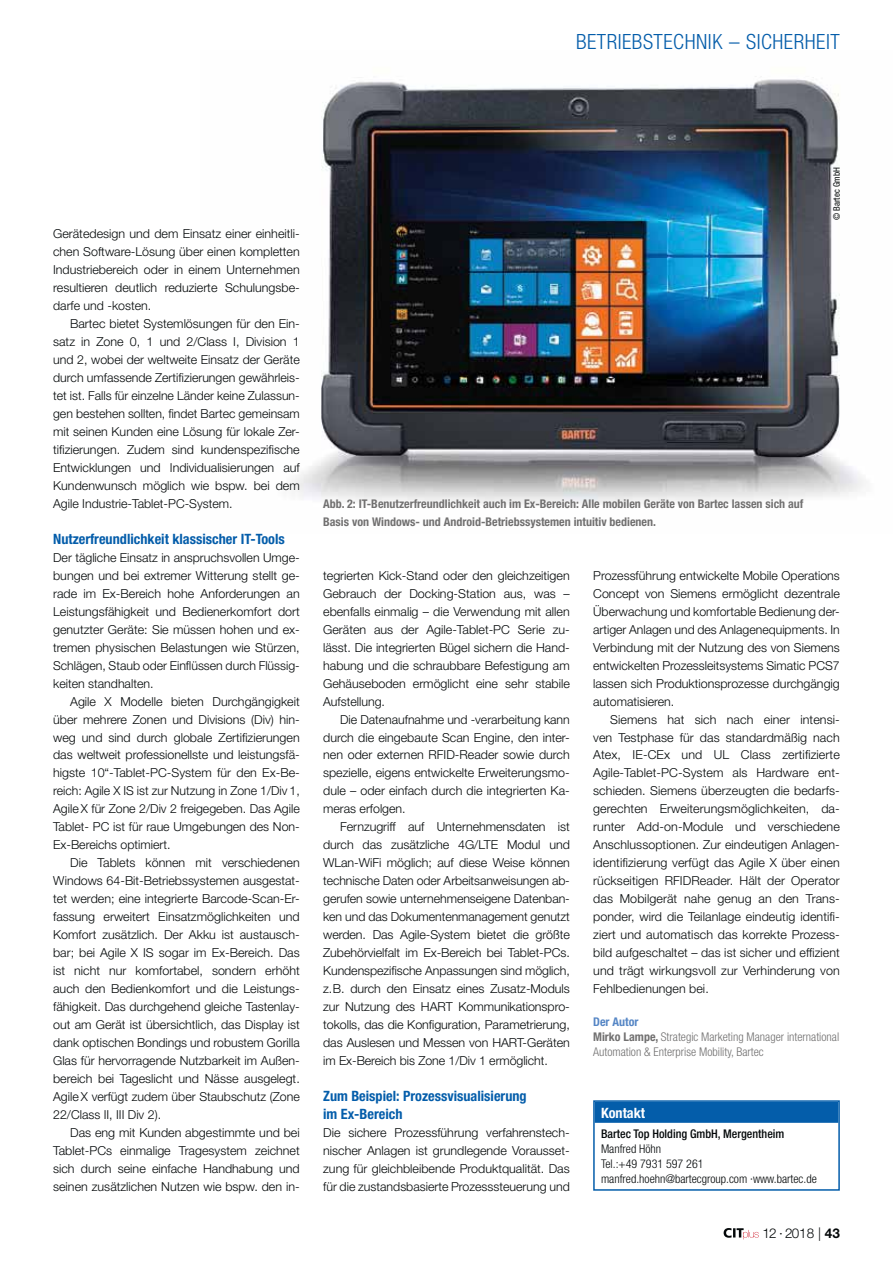
<style>
.page{position:relative;width:893px;height:1263px;background:#fff}
.page>*{position:absolute;margin:0;border:0;box-sizing:border-box;transform-origin:0 0}
.t1{font:300 condensed 21px "Helvetica Neue LT Std";letter-spacing:.025em;color:#045daa}
.t2{font:700 condensed 14.25px/18px "Helvetica Neue LT Std";color:#045daa}
.t3{font:700 condensed 14.25px "Helvetica Neue LT Std";color:#fff}
.t4{font:300 13.5px "Helvetica Neue LT Std";letter-spacing:-.03em;color:#040809}
.t5{font:300 12.3px/18px "Helvetica Neue LT Std";color:#040809;text-align:justify}
.t6{font:700 condensed 12px/18px "Helvetica Neue LT Std";color:#717070}
.t7{font:300 condensed 12px/15px "Helvetica Neue LT Std";color:#717070}
.t8{font:300 condensed 12px/15px "Helvetica Neue LT Std";color:#040809}
.t9{font:500 condensed 12px "Helvetica Neue LT Std";color:#040809}
.t10{font:condensed 9px "Helvetica Neue LT Std";color:#040809}
.s1{font-weight:700;color:#5586c5}
.s2{font-weight:700}
</style>
<div class="page">
<img style="left:295px;top:77px;width:569px;height:427px">
<div style="left:595px;top:1102px;width:243px;height:21px;background:#045daa"></div>
<div style="left:593px;top:1100px;width:247px;height:91px;border:2px solid #045daa"></div>
<svg style="left:724px;top:1228px;width:35px;height:11px"></svg>
<h1 class="t1" style="left:576px;top:34px;width:265px">BETRIEBSTECHNIK – SICHERHEIT</h1>
<p class="t5" style="left:53px;top:227px;width:248px">Gerätedesign und dem Einsatz einer einheitli&shy;chen Software-Lösung über einen kompletten Industriebereich oder in einem Unternehmen resultieren deutlich reduzierte Schulungsbe&shy;darfe und -kosten.</p>
<p class="t5" style="left:53px;top:316px;width:248px;text-indent:17px">Bartec bietet Systemlösungen für den Ein&shy;satz in Zone 0, 1 und 2/Class I, Division 1 und 2, wobei der weltweite Einsatz der Geräte durch umfassende Zertifizierungen gewährleis&shy;tet ist. Falls für einzelne Länder keine Zulassun&shy;gen bestehen sollten, findet Bartec gemeinsam mit seinen Kunden eine Lösung für lokale Zer&shy;tifizierungen. Zudem sind kundenspezifische Entwicklungen und Individualisierungen auf Kundenwunsch möglich wie bspw. bei dem Agile Industrie-Tablet-PC-System.</p>
<p class="t2" style="left:53px;top:531px;width:233px">Nutzerfreundlichkeit klassischer IT-Tools</p>
<p class="t5" style="left:53px;top:550px;width:248px">Der tägliche Einsatz in anspruchsvollen Umge&shy;bungen und bei extremer Witterung stellt ge&shy;rade im Ex-Bereich hohe Anforderungen an Leistungsfähigkeit und Bedienerkomfort dort genutzter Geräte: Sie müssen hohen und ex&shy;tremen physischen Belastungen wie Stürzen, Schlägen, Staub oder Einflüssen durch Flüssig&shy;keiten standhalten.</p>
<p class="t5" style="left:53px;top:694px;width:248px;text-indent:17px">Agile X Modelle bieten Durchgängigkeit über mehrere Zonen und Divisions (Div) hin&shy;weg und sind durch globale Zertifizierungen das weltweit professionellste und leistungsfä&shy;higste 10“-Tablet-PC-System für den Ex-Be&shy;reich: Agile X IS ist zur Nutzung in Zone 1/Div 1, Agile X für Zone 2/Div 2 freigegeben. Das Agile Tablet- PC ist für raue Umgebungen des Non-Ex-Bereichs optimiert.</p>
<p class="t5" style="left:53px;top:855px;width:248px;text-indent:17px">Die Tablets können mit verschiedenen Windows 64-Bit-Betriebssystemen ausgestat&shy;tet werden; eine integrierte Barcode-Scan-Er&shy;fassung erweitert Einsatzmöglichkeiten und Komfort zusätzlich. Der Akku ist austausch&shy;bar; bei Agile X IS sogar im Ex-Bereich. Das ist nicht nur komfortabel, sondern erhöht auch den Bedienkomfort und die Leistungs&shy;fähigkeit. Das durchgehend gleiche Tastenlay&shy;out am Gerät ist übersichtlich, das Display ist dank optischen Bondings und robustem Gorilla Glas für hervorragende Nutzbarkeit im Außen&shy;bereich bei Tageslicht und Nässe ausgelegt.<br>Agile X verfügt zudem über Staubschutz (Zone 22/Class II, III Div 2).</p>
<p class="t5" style="left:53px;top:1125px;width:248px;text-indent:17px">Das eng mit Kunden abgestimmte und bei Tablet-PCs einmalige Tragesystem zeichnet sich durch seine einfache Handhabung und seinen zusätzlichen Nutzen wie bspw. den in-</p>
<p class="t10" style="left:833px;top:220px;width:55px;rotate:-90deg">© Bartec GmbH</p>
<p class="t6" style="left:323px;top:496px;width:482px">Abb. 2: IT-Benutzerfreundlichkeit auch im Ex-Bereich: Alle mobilen Geräte von Bartec lassen sich auf<br>Basis von Windows- und Android-Betriebssystemen intuitiv bedienen.</p>
<p class="t5" style="left:323px;top:568px;width:248px">tegrierten Kick-Stand oder den gleichzeitigen Gebrauch der Docking-Station aus, was – ebenfalls einmalig – die Verwendung mit allen Geräten aus der Agile-Tablet-PC Serie zu&shy;lässt. Die integrierten Bügel sichern die Hand&shy;habung und die schraubbare Befestigung am Gehäuse boden ermöglicht eine sehr stabile Aufstellung.</p>
<p class="t5" style="left:323px;top:712px;width:248px;text-indent:17px">Die Datenaufnahme und -verarbeitung kann durch die eingebaute Scan Engine, den inter&shy;nen oder externen RFID-Reader sowie durch spezielle, eigens entwickelte Erweiterungsmo&shy;dule – oder einfach durch die integrierten Ka&shy;meras erfolgen.</p>
<p class="t5" style="left:323px;top:819px;width:248px;text-indent:17px">Fernzugriff auf Unternehmensdaten ist durch das zusätzliche 4G/LTE Modul und WLan-WiFi möglich; auf diese Weise können technische Daten oder Arbeitsanweisungen ab&shy;gerufen sowie unternehmenseigene Datenban&shy;ken und das Dokumentenmanagement genutzt werden. Das Agile-System bietet die größte Zubehörvielfalt im Ex-Bereich bei Tablet-PCs.<br>Kundenspezifische Anpassungen sind möglich, z. B. durch den Einsatz eines Zusatz-Moduls zur Nutzung des HART Kommunikationspro&shy;tokolls, das die Konfiguration, Parametrierung, das Auslesen und Messen von HART-Geräten im Ex-Bereich bis Zone 1/Div 1 ermöglicht.</p>
<p class="t2" style="left:323px;top:1088px;width:205px">Zum Beispiel: Prozessvisualisierung im Ex-Bereich</p>
<p class="t5" style="left:323px;top:1125px;width:248px">Die sichere Prozessführung verfahrenstech&shy;nischer Anlagen ist grundlegende Vorausset&shy;zung für gleichbleibende Produktqualität. Das für die zustandsbasierte Prozesssteuerung und</p>
<p class="t5" style="left:593px;top:568px;width:248px">Prozessführung entwickelte Mobile Operations Concept von Siemens ermöglicht dezentrale Überwachung und komfortable Bedienung der&shy;artiger Anlagen und des Anlagenequipments. In Verbindung mit der Nutzung des von Siemens entwickelten Prozessleitsystems Simatic PCS7 lassen sich Produktionsprozesse durchgängig automatisieren.</p>
<p class="t5" style="left:593px;top:712px;width:248px;text-indent:17px">Siemens hat sich nach einer intensi&shy;ven Testphase für das standardmäßig nach Atex, IE-CEx und UL Class zertifizierte Agile-Tablet-PC-System als Hardware ent&shy;schieden. Siemens überzeugten die bedarfs&shy;gerechten Erweiterungsmöglichkeiten, da&shy;runter Add-on-Module und verschiedene Anschlussoptionen. Zur eindeutigen Anlagen&shy;identifizierung verfügt das Agile X über einen rückseitigen RFIDReader. Hält der Operator das Mobilgerät nahe genug an den Trans&shy;ponder, wird die Teilanlage eindeutig identifi&shy;ziert und automatisch das korrekte Prozess&shy;bild aufgeschaltet – das ist sicher und effizient und trägt wirkungsvoll zur Verhinderung von Fehlbedienungen bei.</p>
<p class="t7" style="left:593px;top:1016px;width:248px"><span class="s1">Der Autor<br></span><span class="s2">Mirko Lampe,</span> Strategic Marketing Manager international<br>Automation &amp; Enterprise Mobility, Bartec</p>
<p class="t3" style="left:601px;top:1107px;width:46px">Kontakt</p>
<p class="t9" style="left:601px;top:1129px;width:185px">Bartec Top Holding GmbH, Mergentheim</p>
<p class="t8" style="left:601px;top:1142px;width:217px">Manfred Höhn<br>Tel.:+49 7931 597 261 manfred.hoehn@bartecgroup.com ·www.bartec.de</p>
<p class="t4" style="left:762px;top:1228px;width:79px">12 · 2018 | <span class="s2">43</span></p>
</div>
